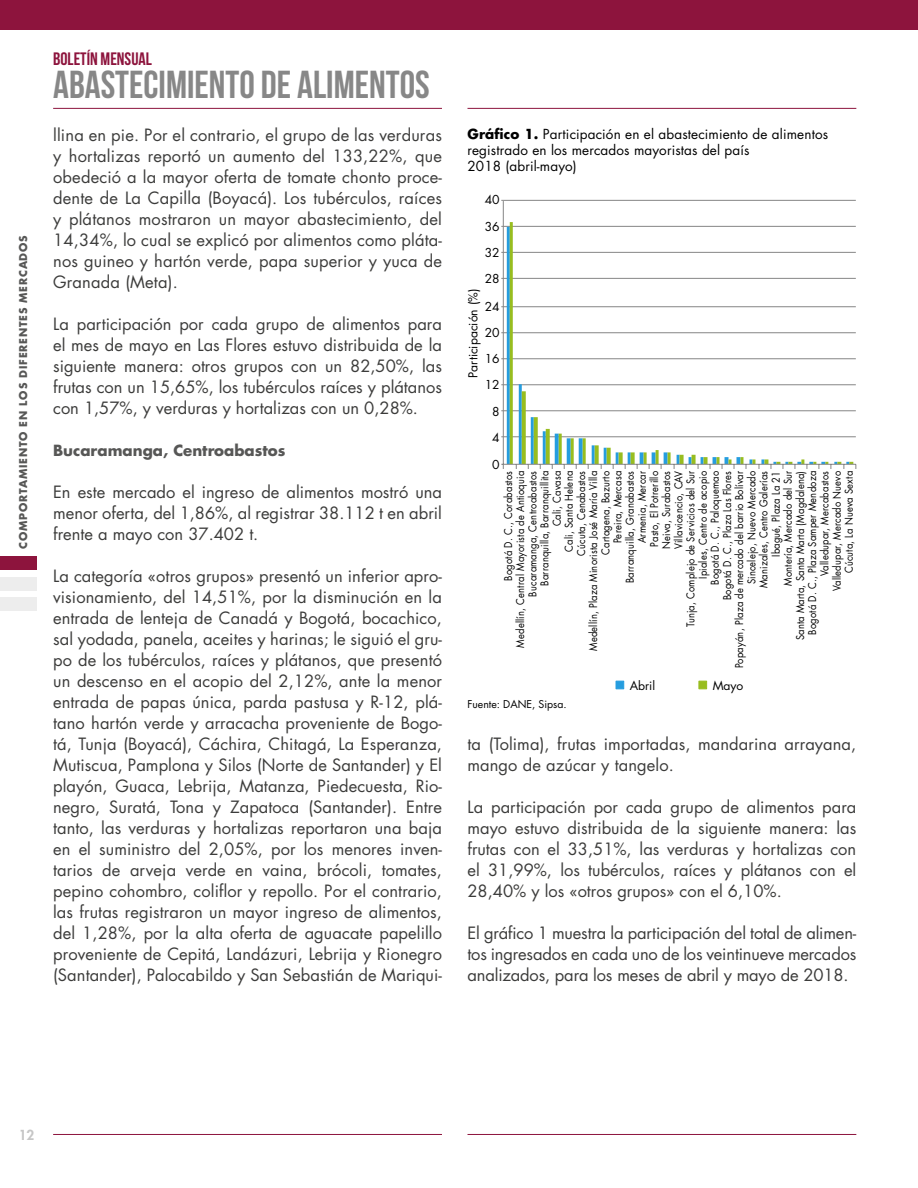
<style>
.page{position:relative;width:918px;height:1188px;background:#fff}
.page>*{position:absolute;margin:0;border:0;box-sizing:border-box;transform-origin:0 0}
.t1{font:39px "Bebas Neue";color:#878787}
.t2{font:18px "Bebas Neue";color:#8d143d}
.t3{font:16.5px/21px "Futura Std";color:#3c3c3b;text-align:justify}
.t4{font:700 15px "Futura Std";color:#575756}
.t5{font:13.5px/16.2px "Futura Std";letter-spacing:.01em;color:#000}
.t6{font:800 13.5px "Futura Std";color:#c6c6c6}
.t7{font:12px "Futura Std";color:#000}
.t8{font:10.5px/12.1px "Futura Std";letter-spacing:.02em;color:#000;text-align:right;scale:.89 1}
.t9{font:700 10.5px "Futura Std";letter-spacing:.075em;color:#575756}
.t10{font:10.5px "Futura Std";color:#000}
.s1{font-weight:700}
</style>
<div class="page">
<hr style="left:53px;top:1134px;width:389px;height:1px;background:#8d143d">
<hr style="left:468px;top:1134px;width:388px;height:1px;background:#8d143d">
<hr style="left:53px;top:108px;width:389px;height:1px;background:#8d143d">
<hr style="left:468px;top:108px;width:388px;height:1px;background:#8d143d">
<div style="left:0;top:0;width:918px;height:30px;background:#8d143d"></div>
<div style="left:0;top:556px;width:37px;height:14px;background:#8d143d"></div>
<div style="left:0;top:577px;width:37px;height:14px;background:#ededed"></div>
<div style="left:0;top:597px;width:37px;height:14px;background:#ededed"></div>
<div style="left:616px;top:681px;width:8px;height:8px;background:#259ddf;border:1px solid #259ddf"></div>
<div style="left:699px;top:681px;width:8px;height:8px;background:#98bd1f;border:1px solid #98bd1f"></div>
<hr style="left:501px;top:436px;width:355px;height:1px;background:#868686">
<hr style="left:501px;top:410px;width:355px;height:1px;background:#868686">
<hr style="left:501px;top:384px;width:355px;height:1px;background:#868686">
<hr style="left:501px;top:358px;width:355px;height:1px;background:#868686">
<hr style="left:501px;top:332px;width:355px;height:1px;background:#868686">
<hr style="left:501px;top:306px;width:355px;height:1px;background:#868686">
<hr style="left:501px;top:278px;width:355px;height:1px;background:#868686">
<hr style="left:501px;top:252px;width:355px;height:1px;background:#868686">
<hr style="left:501px;top:226px;width:355px;height:1px;background:#868686">
<hr style="left:501px;top:200px;width:355px;height:1px;background:#868686">
<hr style="left:507px;top:227px;width:3px;height:237px;background:#259ddf">
<hr style="left:519px;top:384px;width:3px;height:80px;background:#259ddf">
<hr style="left:531px;top:417px;width:3px;height:47px;background:#259ddf">
<hr style="left:543px;top:431px;width:3px;height:33px;background:#259ddf">
<svg style="left:555px;top:434px;width:4px;height:30px"></svg>
<svg style="left:567px;top:438px;width:4px;height:26px"></svg>
<svg style="left:579px;top:438px;width:4px;height:26px"></svg>
<hr style="left:592px;top:445px;width:3px;height:19px;background:#259ddf">
<hr style="left:604px;top:448px;width:3px;height:16px;background:#259ddf">
<svg style="left:640px;top:452px;width:4px;height:12px"></svg>
<svg style="left:652px;top:452px;width:4px;height:12px"></svg>
<svg style="left:664px;top:452px;width:4px;height:12px"></svg>
<hr style="left:510px;top:222px;width:3px;height:242px;background:#98bd1f">
<svg style="left:522px;top:391px;width:4px;height:73px"></svg>
<svg style="left:534px;top:417px;width:4px;height:47px"></svg>
<svg style="left:546px;top:429px;width:4px;height:35px"></svg>
<hr style="left:559px;top:434px;width:3px;height:30px;background:#98bd1f">
<hr style="left:571px;top:438px;width:3px;height:26px;background:#98bd1f">
<hr style="left:583px;top:438px;width:3px;height:26px;background:#98bd1f">
<svg style="left:595px;top:445px;width:4px;height:19px"></svg>
<svg style="left:607px;top:448px;width:4px;height:16px"></svg>
<svg style="left:619px;top:452px;width:4px;height:12px"></svg>
<svg style="left:631px;top:452px;width:4px;height:12px"></svg>
<hr style="left:656px;top:450px;width:3px;height:14px;background:#98bd1f">
<svg style="left:613px;top:452px;width:6px;height:17px"></svg>
<svg style="left:625px;top:452px;width:6px;height:17px"></svg>
<svg style="left:644px;top:452px;width:6px;height:17px"></svg>
<svg style="left:668px;top:452px;width:188px;height:17px"></svg>
<hr style="left:501px;top:464px;width:355px;height:1px;background:#868686">
<hr style="left:503px;top:201px;width:1px;height:268px;background:#868686">
<p class="t9" style="left:16px;top:549px;width:315px;rotate:-90deg">COMPORTAMIENTO EN LOS DIFERENTES MERCADOS</p>
<p class="t2" style="left:53px;top:49px;width:100px">BOLETÍN MENSUAL</p>
<h1 class="t1" style="left:53px;top:63px;width:378px">ABASTECIMIENTO DE ALIMENTOS</h1>
<p class="t3" style="left:53px;top:125px;width:390px">llina en pie. Por el contrario, el grupo de las verduras y hortalizas reportó un aumento del 133,22%, que obedeció a la mayor oferta de tomate chonto proce&shy;dente de La Capilla (Boyacá). Los tubérculos, raíces y plátanos mostraron un mayor abastecimiento, del 14,34%, lo cual se explicó por alimentos como pláta&shy;nos guineo y hartón verde, papa superior y yuca de Granada (Meta).</p>
<p class="t3" style="left:53px;top:314px;width:390px">La participación por cada grupo de alimentos para el mes de mayo en Las Flores estuvo distribuida de la siguiente manera: otros grupos con un 82,50%, las frutas con un 15,65%, los tubérculos raíces y plátanos con 1,57%, y verduras y hortalizas con un 0,28%.</p>
<p class="t4" style="left:53px;top:441px;width:234px">Bucaramanga, Centroabastos</p>
<p class="t3" style="left:53px;top:482px;width:390px">En este mercado el ingreso de alimentos mostró una menor oferta, del 1,86%, al registrar 38.112 t en abril frente a mayo con 37.402 t.</p>
<p class="t3" style="left:53px;top:566px;width:390px">La categoría «otros grupos» presentó un inferior apro&shy;visionamiento, del 14,51%, por la disminución en la entrada de lenteja de Canadá y Bogotá, bocachico, sal yodada, panela, aceites y harinas; le siguió el gru&shy;po de los tubérculos, raíces y plátanos, que presentó un descenso en el acopio del 2,12%, ante la menor entrada de papas única, parda pastusa y R-12, plá&shy;tano hartón verde y arracacha proveniente de Bogo&shy;tá, Tunja (Boyacá), Cáchira, Chitagá, La Esperanza, Mutiscua, Pamplona y Silos (Norte de Santander) y El playón, Guaca, Lebrija, Matanza, Piedecuesta, Rio&shy;negro, Suratá, Tona y Zapatoca (Santander). Entre tanto, las verduras y hortalizas reportaron una baja en el suministro del 2,05%, por los menores inven&shy;tarios de arveja verde en vaina, brócoli, tomates, pepino cohombro, coliflor y repollo. Por el contrario, las frutas registraron un mayor ingreso de alimentos, del 1,28%, por la alta oferta de aguacate papelillo proveniente de Cepitá, Landázuri, Lebrija y Rionegro (Santander), Palocabildo y San Sebastián de Mariqui-</p>
<p class="t5" style="left:468px;top:126px;width:362px"><span class="s1">Gráfico 1.</span> Participación en el abastecimiento de alimentos registrado en los mercados mayoristas del país<br>2018 (abril-mayo)</p>
<p class="t7" style="left:485px;top:192px;width:16px">40</p>
<p class="t7" style="left:485px;top:219px;width:16px">36</p>
<p class="t7" style="left:485px;top:245px;width:16px">32</p>
<p class="t7" style="left:485px;top:271px;width:16px">28</p>
<p class="t7" style="left:465px;top:378px;width:90px;rotate:-90deg">Participación (%)</p>
<p class="t7" style="left:485px;top:299px;width:16px">24</p>
<p class="t7" style="left:485px;top:325px;width:16px">20</p>
<p class="t7" style="left:485px;top:351px;width:16px">16</p>
<p class="t7" style="left:485px;top:377px;width:16px">12</p>
<p class="t7" style="left:492px;top:404px;width:9px">8</p>
<p class="t7" style="left:492px;top:430px;width:9px">4</p>
<p class="t7" style="left:492px;top:457px;width:9px">0</p>
<p class="t8" style="left:502px;top:668px;width:223px;rotate:-90deg">Bogotá D. C., Corabastos<br>Medellín, Central Mayorista de Antioquia<br>Bucaramanga, Centroabastos<br>Barranquilla, Barranquillita<br>Cali, Cavasa<br>Cali, Santa Helena<br>Cúcuta, Cenabastos<br>Medellín, Plaza Minorista José María Villa<br>Cartagena, Bazurto<br>Pereira, Mercasa<br>Barranquilla, Granabastos<br>Armenia, Mercar<br>Pasto, El Potrerillo<br>Neiva, Surabastos<br>Villavicencio, CAV<br>Tunja, Complejo de Servicios del Sur<br>Ipiales, Centro de acopio<br>Bogotá D. C., Paloquemao<br>Bogotá D. C., Plaza Las Flores<br>Popayán, Plaza de mercado del barrio Bolívar<br>Sincelejo, Nuevo Mercado<br>Manizales, Centro Galerías<br>Ibagué, Plaza La 21<br>Montería, Mercado del Sur<br>Santa Marta, Santa Marta (Magdalena)<br>Bogotá D. C., Plaza Samper Mendoza<br>Valledupar, Mercabastos<br>Valledupar, Mercado Nuevo<br>Cúcuta, La Nueva Sexta</p>
<p class="t10" style="left:468px;top:698px;width:101px">Fuente: DANE, Sipsa.</p>
<p class="t7" style="left:630px;top:678px;width:27px">Abril</p>
<p class="t7" style="left:713px;top:678px;width:32px">Mayo</p>
<p class="t3" style="left:467px;top:734px;width:390px">ta (Tolima), frutas importadas, mandarina arrayana, mango de azúcar y tangelo.</p>
<p class="t3" style="left:467px;top:797px;width:390px">La participación por cada grupo de alimentos para mayo estuvo distribuida de la siguiente manera: las frutas con el 33,51%, las verduras y hortalizas con el 31,99%, los tubérculos, raíces y plátanos con el 28,40% y los «otros grupos» con el 6,10%.</p>
<p class="t3" style="left:467px;top:923px;width:390px">El gráfico 1 muestra la participación del total de alimen&shy;tos ingresados en cada uno de los veintinueve mercados analizados, para los meses de abril y mayo de 2018.</p>
<p class="t6" style="left:19px;top:1127px;width:17px">12</p>
</div>
